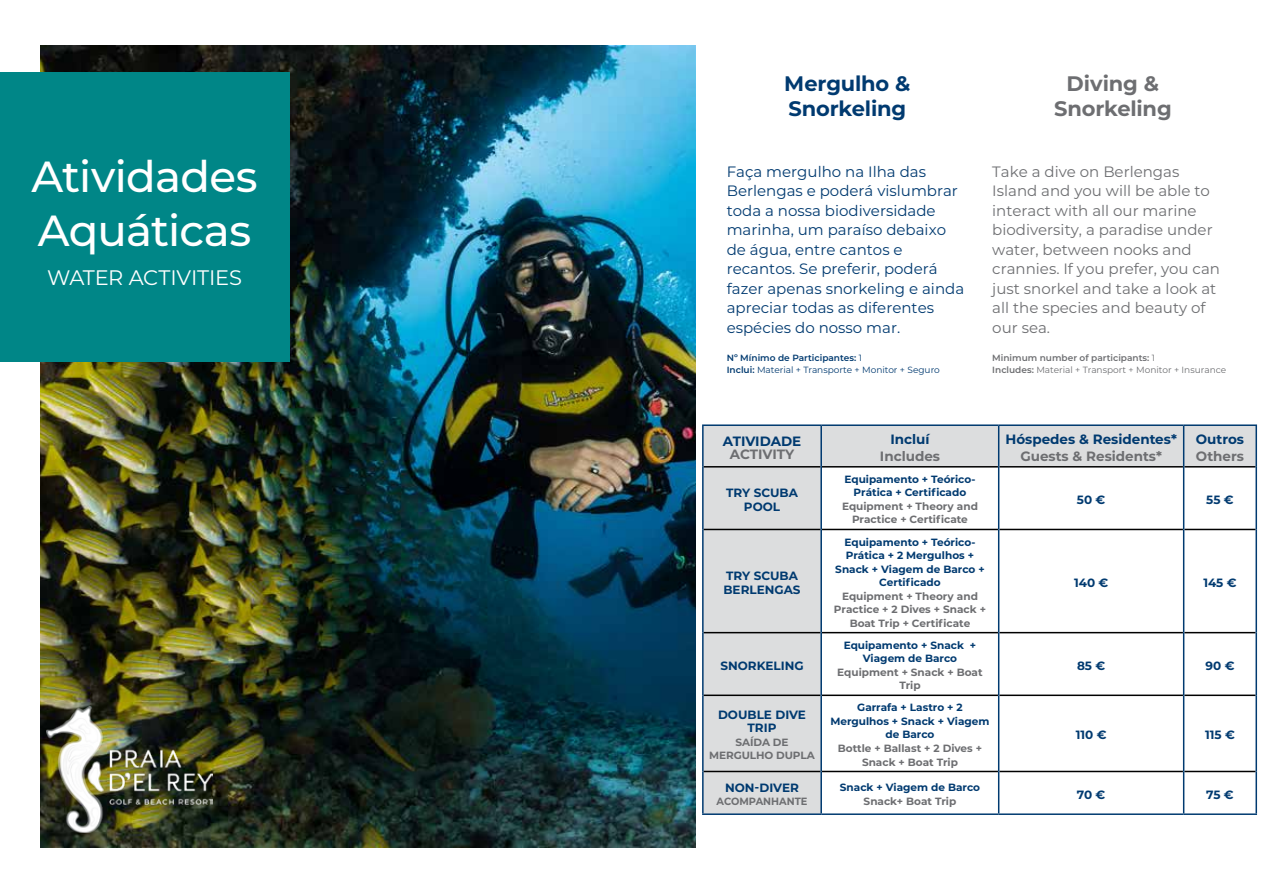
<style>
.page{position:relative;width:1263px;height:893px;background:#fff}
.page>*{position:absolute;margin:0;border:0;box-sizing:border-box;transform-origin:0 0}
.t1{font:500 43.5px/54px "Montserrat";letter-spacing:-.02em;color:#fff}
.t2{font:700 21px/25.5px "Montserrat";letter-spacing:-.01em;color:#003a70}
.t3{font:700 21px/25.5px "Montserrat";letter-spacing:-.01em;color:#6d6e71;text-align:center}
.t4{font:21px "Montserrat";letter-spacing:-.01em;color:#fff}
.t5{font:15px/19.5px "Montserrat";color:#003a70}
.t6{font:15px/19.5px "Montserrat";color:#6d6e71}
.t7{font:700 13.5px "Montserrat";color:#003a70}
.t8{font:700 13.5px "Montserrat";color:#6d6e71}
.t9{font:700 12px/13.5px "Montserrat";color:#003a70;text-align:center}
.t10{font:700 10.5px/13.5px "Montserrat";color:#003a70;text-align:center}
.t11{font:700 10.5px/13.5px "Montserrat";color:#6d6e71;text-align:center}
.t12{font:700 10.5px "Montserrat";color:#6d6e71;scale:.94 1}
.t13{font:600 9px/12px "Montserrat";color:#6d6e71}
.t14{font:9px/12px "Montserrat";color:#003a70}
.s1{font-weight:600}
.s2{font-weight:400}
</style>
<div class="page">
<img style="left:40px;top:45px;width:655px;height:803px">
<img style="left:47px;top:706px;width:166px;height:127px">
<div style="left:0;top:72px;width:289px;height:290px;background:#008687"></div>
<div style="left:704px;top:426px;width:551px;height:387px;background:#dcddde"></div>
<svg style="left:822px;top:468px;width:433px;height:345px"></svg>
<hr style="left:704px;top:466px;width:116px;height:2px;background:#000">
<hr style="left:822px;top:466px;width:176px;height:2px;background:#000">
<hr style="left:999px;top:466px;width:184px;height:2px;background:#000">
<hr style="left:1184px;top:466px;width:71px;height:2px;background:#000">
<hr style="left:704px;top:529px;width:116px;height:1px;background:#000">
<hr style="left:822px;top:529px;width:176px;height:1px;background:#000">
<hr style="left:999px;top:529px;width:184px;height:1px;background:#000">
<hr style="left:1184px;top:529px;width:71px;height:1px;background:#000">
<hr style="left:704px;top:632px;width:116px;height:1px;background:#000">
<hr style="left:822px;top:632px;width:176px;height:1px;background:#000">
<hr style="left:999px;top:632px;width:184px;height:1px;background:#000">
<hr style="left:1184px;top:632px;width:71px;height:1px;background:#000">
<hr style="left:704px;top:695px;width:116px;height:1px;background:#000">
<hr style="left:822px;top:695px;width:176px;height:1px;background:#000">
<hr style="left:999px;top:695px;width:184px;height:1px;background:#000">
<hr style="left:1184px;top:695px;width:71px;height:1px;background:#000">
<hr style="left:704px;top:771px;width:116px;height:1px;background:#000">
<hr style="left:822px;top:771px;width:176px;height:1px;background:#000">
<hr style="left:999px;top:771px;width:184px;height:1px;background:#000">
<hr style="left:1184px;top:771px;width:71px;height:1px;background:#000">
<hr style="left:702px;top:424px;width:119px;height:2px;background:#003a70">
<hr style="left:702px;top:426px;width:2px;height:41px;background:#003a70">
<hr style="left:821px;top:424px;width:178px;height:2px;background:#003a70">
<hr style="left:820px;top:426px;width:2px;height:41px;background:#003a70">
<hr style="left:999px;top:424px;width:185px;height:2px;background:#003a70">
<hr style="left:998px;top:426px;width:1px;height:41px;background:#003a70">
<hr style="left:1184px;top:424px;width:73px;height:2px;background:#003a70">
<hr style="left:1183px;top:426px;width:1px;height:41px;background:#003a70">
<hr style="left:1255px;top:426px;width:2px;height:41px;background:#003a70">
<hr style="left:702px;top:467px;width:2px;height:62px;background:#003a70">
<hr style="left:820px;top:467px;width:2px;height:62px;background:#003a70">
<hr style="left:998px;top:467px;width:1px;height:62px;background:#003a70">
<hr style="left:1183px;top:467px;width:1px;height:62px;background:#003a70">
<hr style="left:1255px;top:467px;width:2px;height:62px;background:#003a70">
<hr style="left:702px;top:529px;width:2px;height:104px;background:#003a70">
<hr style="left:820px;top:529px;width:2px;height:104px;background:#003a70">
<hr style="left:998px;top:529px;width:1px;height:104px;background:#003a70">
<hr style="left:1183px;top:529px;width:1px;height:104px;background:#003a70">
<hr style="left:1255px;top:529px;width:2px;height:104px;background:#003a70">
<hr style="left:702px;top:633px;width:2px;height:62px;background:#003a70">
<hr style="left:820px;top:633px;width:2px;height:62px;background:#003a70">
<hr style="left:998px;top:633px;width:1px;height:62px;background:#003a70">
<hr style="left:1183px;top:633px;width:1px;height:62px;background:#003a70">
<hr style="left:1255px;top:633px;width:2px;height:62px;background:#003a70">
<hr style="left:702px;top:695px;width:2px;height:76px;background:#003a70">
<hr style="left:820px;top:695px;width:2px;height:76px;background:#003a70">
<hr style="left:998px;top:695px;width:1px;height:76px;background:#003a70">
<hr style="left:1183px;top:695px;width:1px;height:76px;background:#003a70">
<hr style="left:1255px;top:695px;width:2px;height:76px;background:#003a70">
<hr style="left:702px;top:771px;width:2px;height:42px;background:#003a70">
<hr style="left:820px;top:771px;width:2px;height:42px;background:#003a70">
<hr style="left:998px;top:771px;width:1px;height:42px;background:#003a70">
<hr style="left:1183px;top:771px;width:1px;height:42px;background:#003a70">
<hr style="left:1255px;top:771px;width:2px;height:42px;background:#003a70">
<hr style="left:702px;top:813px;width:119px;height:2px;background:#003a70">
<hr style="left:821px;top:813px;width:178px;height:2px;background:#003a70">
<hr style="left:999px;top:813px;width:185px;height:2px;background:#003a70">
<hr style="left:1184px;top:813px;width:73px;height:2px;background:#003a70">
<h1 class="t1" style="left:32px;top:148px;width:227px">Atividades<br>Aquáticas</h1>
<h2 class="t4" style="left:47px;top:264px;width:196px">WATER ACTIVITIES</h2>
<h2 class="t2" style="left:784px;top:70px;width:128px">Mergulho &amp;<br>Snorkeling</h2>
<h2 class="t3" style="left:1054px;top:70px;width:119px">Diving &amp;<br>Snorkeling</h2>
<p class="t5" style="left:727px;top:161px;width:239px">Faça mergulho na Ilha das<br>Berlengas e poderá vislumbrar toda a nossa biodiversidade marinha, um paraíso debaixo de água, entre cantos e recantos. Se preferir, poderá fazer apenas snorkeling e ainda apreciar todas as diferentes espécies do nosso mar.</p>
<p class="t6" style="left:992px;top:161px;width:229px">Take a dive on Berlengas<br>Island and you will be able to interact with all our marine biodiversity, a paradise under water, between nooks and crannies. If you prefer, you can just snorkel and take a look at all the species and beauty of our sea.</p>
<p class="t14" style="left:727px;top:352px;width:215px"><span class="s1">Nº Mínimo de Participantes:</span> 1<br><span class="s1">Inclui:</span> Material + Transporte + Monitor + Seguro</p>
<p class="t13" style="left:992px;top:352px;width:235px">Minimum number of participants: <span class="s2">1<br></span>Includes: <span class="s2">Material + Transport + Monitor + Insurance</span></p>
<p class="t7" style="left:723px;top:431px;width:80px">ATIVIDADE</p>
<p class="t8" style="left:730px;top:445px;width:66px">ACTIVITY</p>
<p class="t9" style="left:726px;top:486px;width:73px">TRY SCUBA<br>POOL</p>
<p class="t9" style="left:723px;top:568px;width:79px;text-align:left">TRY SCUBA<br>BERLENGAS</p>
<p class="t9" style="left:720px;top:658px;width:85px">SNORKELING</p>
<p class="t9" style="left:718px;top:707px;width:89px">DOUBLE DIVE<br>TRIP</p>
<p class="t11" style="left:709px;top:735px;width:107px">SAÍDA DE<br>MERGULHO DUPLA</p>
<p class="t9" style="left:725px;top:780px;width:75px">NON-DIVER</p>
<p class="t12" style="left:717px;top:794px;width:98px">ACOMPANHANTE</p>
<p class="t7" style="left:890px;top:430px;width:41px">Incluí</p>
<p class="t8" style="left:880px;top:446px;width:62px">Includes</p>
<p class="t10" style="left:844px;top:472px;width:132px">Equipamento + Teórico-<br>Prática + Certificado</p>
<p class="t11" style="left:842px;top:499px;width:137px">Equipment + Theory and<br>Practice + Certificate</p>
<p class="t10" style="left:835px;top:535px;width:151px">Equipamento + Teórico-<br>Prática + 2 Mergulhos +<br>Snack + Viagem de Barco +<br>Certificado</p>
<p class="t11" style="left:834px;top:589px;width:153px">Equipment + Theory and<br>Practice + 2 Dives + Snack +<br>Boat Trip + Certificate</p>
<p class="t10" style="left:844px;top:638px;width:134px">Equipamento + Snack +<br>Viagem de Barco</p>
<p class="t11" style="left:837px;top:665px;width:147px">Equipment + Snack + Boat<br>Trip</p>
<p class="t10" style="left:830px;top:700px;width:161px">Garrafa + Lastro + 2<br>Mergulhos + Snack + Viagem de Barco</p>
<p class="t11" style="left:838px;top:741px;width:146px">Bottle + Ballast + 2 Dives +<br>Snack + Boat Trip</p>
<p class="t10" style="left:840px;top:780px;width:142px">Snack + Viagem de Barco</p>
<p class="t11" style="left:864px;top:794px;width:94px">Snack+ Boat Trip</p>
<p class="t7" style="left:1005px;top:430px;width:173px">Hóspedes &amp; Residentes*</p>
<p class="t8" style="left:1020px;top:446px;width:143px">Guests &amp; Residents*</p>
<p class="t7" style="left:1196px;top:430px;width:50px">Outros</p>
<p class="t8" style="left:1196px;top:446px;width:50px">Others</p>
<p class="t9" style="left:1077px;top:492px;width:30px">50 €</p>
<p class="t9" style="left:1206px;top:492px;width:29px">55 €</p>
<p class="t9" style="left:1074px;top:575px;width:36px">140 €</p>
<p class="t9" style="left:1203px;top:575px;width:35px">145 €</p>
<p class="t9" style="left:1077px;top:658px;width:30px">85 €</p>
<p class="t9" style="left:1205px;top:658px;width:31px">90 €</p>
<p class="t9" style="left:1076px;top:728px;width:32px">110 €</p>
<p class="t9" style="left:1205px;top:728px;width:31px">115 €</p>
<p class="t9" style="left:1077px;top:787px;width:30px">70 €</p>
<p class="t9" style="left:1206px;top:787px;width:29px">75 €</p>
</div>
